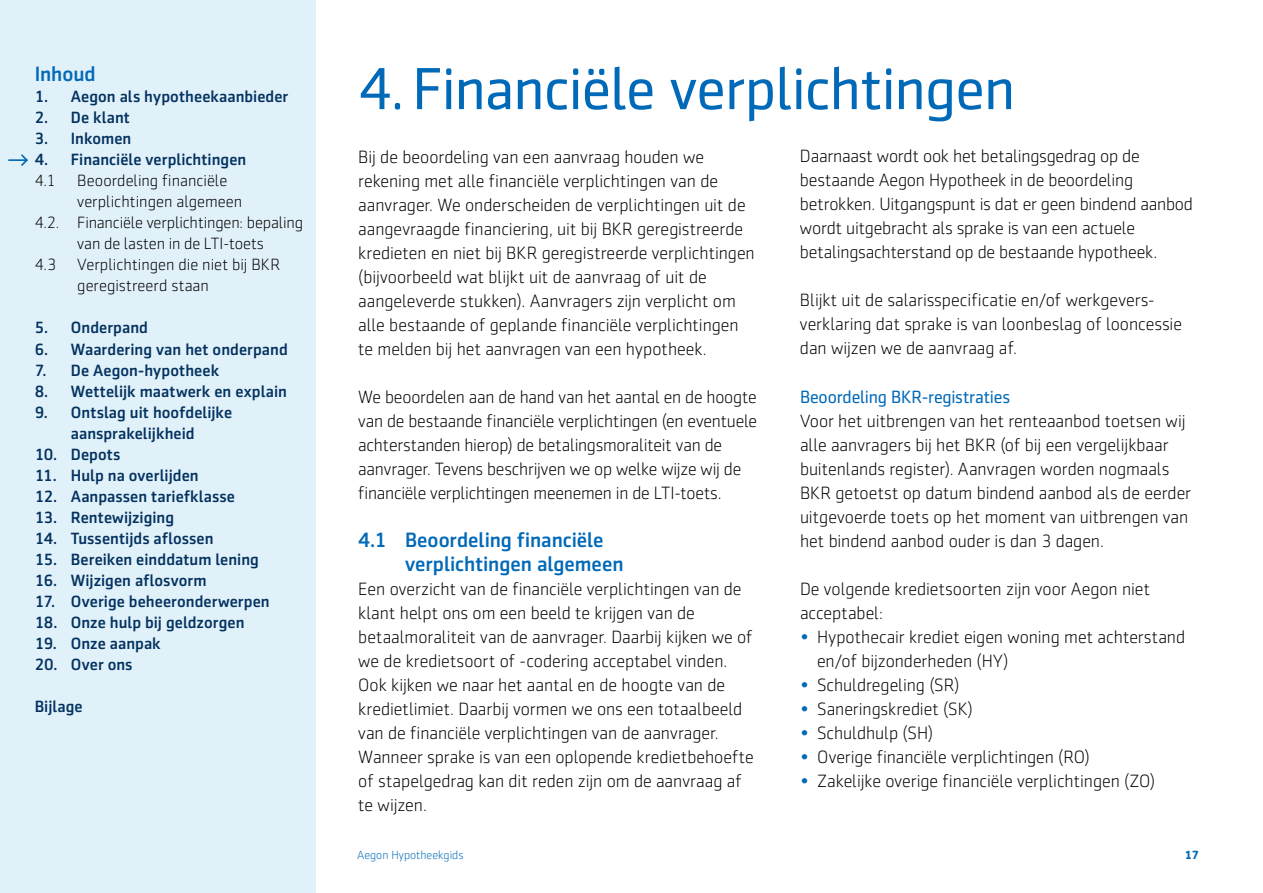
<style>
.page{position:relative;width:1263px;height:893px;background:#fff}
.page>*{position:absolute;margin:0;border:0;box-sizing:border-box;transform-origin:0 0}
.t1{font:60px "Sentico Sans DT";letter-spacing:-.01em;color:#0069b8}
.t2{font:500 21px/24px "Sentico Sans DT";color:#0069b8}
.t3{font:300 18px/24px "Sentico Sans DT";letter-spacing:-.005em;color:#000}
.t4{font:18px "Sentico Sans DT";letter-spacing:-.01em;color:#0069b8}
.t5{font:500 16.5px/21px "Sentico Sans DT";color:#03325f;text-align:center}
.t6{font:300 16.5px/21px "Sentico Sans DT";color:#000}
.t7{font:300 12px "Sentico Sans DT";color:#0069b8}
.t8{font:700 12px "Sentico Sans DT";color:#0069b8}
.s1{color:#0069b4}
</style>
<div class="page">
<div style="left:0;top:0;width:316px;height:893px;background:#e1f1fa"></div>
<svg style="left:21px;top:154px;width:6px;height:12px"></svg>
<hr style="left:8px;top:159px;width:20px;height:2px;background:#0069b8">
<p class="t2" style="left:35px;top:62px;width:63px">Inhoud</p>
<p class="t5" style="left:35px;top:86px;width:255px">1. Aegon als hypotheekaanbieder</p>
<p class="t5" style="left:35px;top:107px;width:97px">2. De klant</p>
<p class="t5" style="left:35px;top:128px;width:98px">3. Inkomen</p>
<p class="t5" style="left:35px;top:149px;width:213px">4. Financiële verplichtingen</p>
<p class="t6" style="left:35px;top:171px;width:22px">4.1</p>
<p class="t6" style="left:77px;top:171px;width:152px">Beoordeling financiële</p>
<p class="t6" style="left:77px;top:192px;width:167px">verplichtingen algemeen</p>
<p class="t6" style="left:35px;top:213px;width:270px">4.2. Financiële verplichtingen: bepaling</p>
<p class="t6" style="left:77px;top:234px;width:188px">van de lasten in de LTI-toets</p>
<p class="t6" style="left:35px;top:255px;width:23px">4.3</p>
<p class="t6" style="left:77px;top:255px;width:204px">Verplichtingen die niet bij BKR geregistreerd staan</p>
<p class="t5" style="left:35px;top:317px;width:115px">5. Onderpand</p>
<p class="t5" style="left:35px;top:338px;width:255px">6. Waardering van het onderpand</p>
<p class="t5" style="left:35px;top:359px;width:186px">7. De Aegon-hypotheek</p>
<p class="t5" style="left:35px;top:380px;width:254px">8. Wettelijk maatwerk en explain</p>
<p class="t5" style="left:35px;top:401px;width:199px">9. Ontslag uit hoofdelijke aansprakelijkheid</p>
<p class="t5" style="left:35px;top:443px;width:87px">10. Depots</p>
<p class="t5" style="left:35px;top:464px;width:165px">11. Hulp na overlijden</p>
<p class="t5" style="left:35px;top:485px;width:202px">12. Aanpassen tariefklasse</p>
<p class="t5" style="left:35px;top:506px;width:141px">13. Rentewijziging</p>
<p class="t5" style="left:35px;top:527px;width:180px">14. Tussentijds aflossen</p>
<p class="t5" style="left:35px;top:548px;width:226px">15. Bereiken einddatum lening</p>
<p class="t5" style="left:35px;top:569px;width:173px">16. Wijzigen aflosvorm</p>
<p class="t5" style="left:35px;top:590px;width:236px">17. Overige beheeronderwerpen</p>
<p class="t5" style="left:35px;top:611px;width:211px">18. Onze hulp bij geldzorgen</p>
<p class="t5" style="left:35px;top:632px;width:128px">19. Onze aanpak</p>
<p class="t5" style="left:35px;top:653px;width:99px">20. Over ons</p>
<p class="t5" style="left:35px;top:695px;width:49px">Bijlage</p>
<h1 class="t1" style="left:358px;top:56px;width:658px">4. Financiële verplichtingen</h1>
<p class="t3" style="left:358px;top:145px;width:398px">Bij de beoordeling van een aanvraag houden we rekening met alle financiële verplichtingen van de aanvrager. We onderscheiden de verplichtingen uit de aangevraagde financiering, uit bij BKR geregistreerde kredieten en niet bij BKR geregistreerde verplichtingen (bijvoorbeeld wat blijkt uit de aanvraag of uit de aangeleverde stukken). Aanvragers zijn verplicht om alle bestaande of geplande financiële verplichtingen te melden bij het aanvragen van een hypotheek.</p>
<p class="t3" style="left:358px;top:385px;width:400px">We beoordelen aan de hand van het aantal en de hoogte van de bestaande financiële verplichtingen (en eventuele achterstanden hierop) de betalingsmoraliteit van de aanvrager. Tevens beschrijven we op welke wijze wij de financiële verplichtingen meenemen in de LTI-toets.</p>
<p class="t2" style="left:405px;top:527px;width:220px;text-indent:-47px">4.1 Beoordeling financiële verplichtingen algemeen</p>
<p class="t3" style="left:358px;top:577px;width:397px">Een overzicht van de financiële verplichtingen van de klant helpt ons om een beeld te krijgen van de betaalmoraliteit van de aanvrager. Daarbij kijken we of we de kredietsoort of -codering acceptabel vinden.<br>Ook kijken we naar het aantal en de hoogte van de kredietlimiet. Daarbij vormen we ons een totaalbeeld van de financiële verplichtingen van de aanvrager.<br>Wanneer sprake is van een oplopende kredietbehoefte of stapelgedrag kan dit reden zijn om de aanvraag af te wijzen.</p>
<p class="t3" style="left:800px;top:145px;width:395px">Daarnaast wordt ook het betalingsgedrag op de bestaande Aegon Hypotheek in de beoordeling betrokken. Uitgangspunt is dat er geen bindend aanbod wordt uitgebracht als sprake is van een actuele betalingsachterstand op de bestaande hypotheek.</p>
<p class="t3" style="left:800px;top:289px;width:383px">Blijkt uit de salarisspecificatie en/of werkgevers&shy;verklaring dat sprake is van loonbeslag of looncessie dan wijzen we de aanvraag af.</p>
<p class="t4" style="left:800px;top:387px;width:212px">Beoordeling BKR-registraties</p>
<p class="t3" style="left:800px;top:409px;width:392px">Voor het uitbrengen van het renteaanbod toetsen wij alle aanvragers bij het BKR (of bij een vergelijkbaar buitenlands register). Aanvragen worden nogmaals BKR getoetst op datum bindend aanbod als de eerder uitgevoerde toets op het moment van uitbrengen van het bindend aanbod ouder is dan 3 dagen.</p>
<p class="t3" style="left:800px;top:577px;width:352px">De volgende kredietsoorten zijn voor Aegon niet acceptabel:</p>
<p class="t3" style="left:817px;top:625px;width:370px;text-indent:-17px"><span class="s1">•</span> Hypothecair krediet eigen woning met achterstand en/of bijzonderheden (HY)</p>
<p class="t3" style="left:800px;top:673px;width:161px"><span class="s1">•</span> Schuldregeling (SR)</p>
<p class="t3" style="left:800px;top:697px;width:175px"><span class="s1">•</span> Saneringskrediet (SK)</p>
<p class="t3" style="left:800px;top:721px;width:135px"><span class="s1">•</span> Schuldhulp (SH)</p>
<p class="t3" style="left:800px;top:745px;width:291px"><span class="s1">•</span> Overige financiële verplichtingen (RO)</p>
<p class="t3" style="left:800px;top:769px;width:357px"><span class="s1">•</span> Zakelijke overige financiële verplichtingen (ZO)</p>
<p class="t7" style="left:357px;top:848px;width:108px">Aegon Hypotheekgids</p>
<p class="t8" style="left:1185px;top:847px;width:16px">17</p>
</div>
